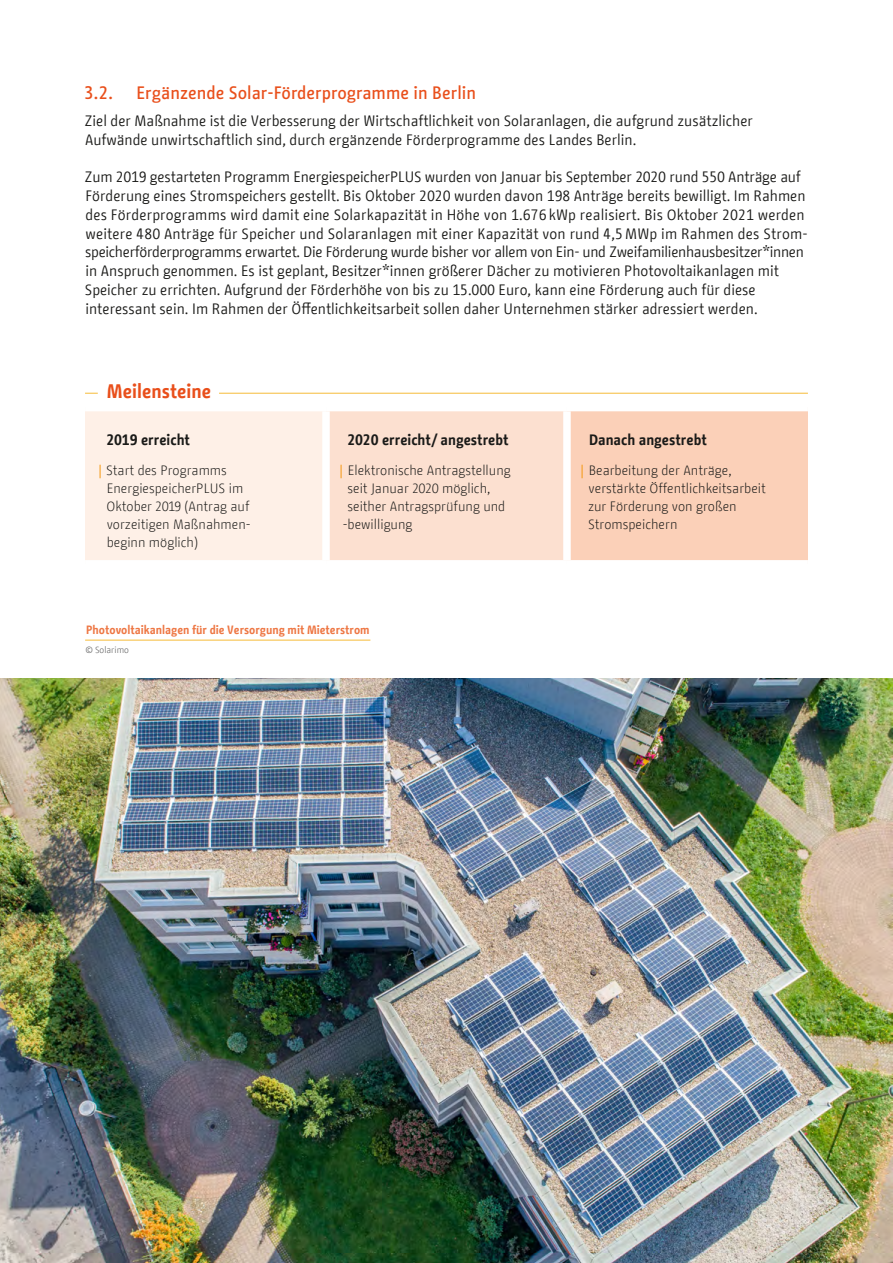
<style>
.page{position:relative;width:893px;height:1263px;background:#fff}
.page>*{position:absolute;margin:0;border:0;box-sizing:border-box;transform-origin:0 0}
.t1{font:700 19.5px "BMF Change";color:#e94f1b}
.t2{font:500 18px "BMF Change";color:#e94f1b}
.t3{font:15px/18.8px "BMF Change";color:#1a1a18}
.t4{font:700 15px "BMF Change";color:#1a1a18}
.t5{font:300 13.5px/18px "BMF Change";color:#1a1a18}
.t6{font:700 12px "BMF Change";color:#e74}
.t7{font:300 9px "BMF Change";color:#565656}
.s1{font-weight:400;color:#f49812}
</style>
<div class="page">
<hr style="left:85px;top:393px;width:723px;height:1px;background:#f6bb37">
<div style="left:98px;top:389px;width:121px;height:11px;background:#fff"></div>
<div style="left:85px;top:408px;width:241px;height:156px;background:#fef0e7"></div>
<div style="left:326px;top:408px;width:241px;height:156px;background:#fce0d0"></div>
<div style="left:567px;top:408px;width:241px;height:156px;background:#fbd0b8"></div>
<div style="left:85px;top:404px;width:241px;height:7px;background:#fff"></div>
<div style="left:85px;top:560px;width:241px;height:8px;background:#fff"></div>
<div style="left:326px;top:404px;width:241px;height:7px;background:#fff"></div>
<div style="left:322px;top:411px;width:8px;height:149px;background:#fff"></div>
<div style="left:326px;top:560px;width:241px;height:8px;background:#fff"></div>
<div style="left:567px;top:404px;width:241px;height:7px;background:#fff"></div>
<div style="left:567px;top:560px;width:241px;height:8px;background:#fff"></div>
<div style="left:563px;top:411px;width:8px;height:149px;background:#fff"></div>
<hr style="left:85px;top:640px;width:285px;height:1px;background:#f6bb37">
<img style="left:0;top:678px;width:893px;height:585px">
<p class="t2" style="left:84px;top:80px;width:31px">3.2.</p>
<p class="t2" style="left:136px;top:80px;width:341px">Ergänzende Solar-Förderprogramme in Berlin</p>
<p class="t3" style="left:84px;top:111px;width:670px">Ziel der Maßnahme ist die Verbesserung der Wirtschaftlichkeit von Solaranlagen, die aufgrund zusätzlicher<br>Aufwände unwirtschaftlich sind, durch ergänzende Förderprogramme des Landes Berlin.</p>
<p class="t3" style="left:84px;top:168px;width:725px">Zum 2019 gestarteten Programm EnergiespeicherPLUS wurden von Januar bis September 2020 rund 550 Anträge auf Förderung eines Stromspeichers gestellt. Bis Oktober 2020 wurden davon 198 Anträge bereits bewilligt. Im Rahmen des Förderprogramms wird damit eine Solarkapazität in Höhe von 1.676 kWp realisiert. Bis Oktober 2021 werden weitere 480 Anträge für Speicher und Solaranlagen mit einer Kapazität von rund 4,5 MWp im Rahmen des Strom&shy;speicherförderprogramms erwartet. Die Förderung wurde bisher vor allem von Ein- und Zweifamilienhausbesitzer*innen in Anspruch genommen. Es ist geplant, Besitzer*innen größerer Dächer zu motivieren Photovoltaikanlagen mit Speicher zu errichten. Aufgrund der Förderhöhe von bis zu 15.000 Euro, kann eine Förderung auch für diese interessant sein. Im Rahmen der Öffentlichkeitsarbeit sollen daher Unternehmen stärker adressiert werden.</p>
<h1 class="t1" style="left:107px;top:377px;width:106px">Meilensteine</h1>
<p class="t4" style="left:106px;top:429px;width:85px">2019 erreicht</p>
<p class="t5" style="left:107px;top:461px;width:145px;text-indent:-8px"><span class="s1">|</span> Start des Programms<br>EnergiespeicherPLUS im<br>Oktober 2019 (Antrag auf vorzeitigen Maßnahmen&shy;beginn möglich)</p>
<p class="t4" style="left:347px;top:429px;width:163px">2020 erreicht/ angestrebt</p>
<p class="t5" style="left:339px;top:461px;width:173px"><span class="s1">|</span> Elektronische Antragstellung</p>
<p class="t5" style="left:347px;top:479px;width:144px">seit Januar 2020 möglich,</p>
<p class="t5" style="left:347px;top:497px;width:159px">seither Antragsprüfung und</p>
<p class="t5" style="left:343px;top:515px;width:71px">-bewilligung</p>
<p class="t6" style="left:86px;top:621px;width:285px">Photovoltaikanlagen für die Versorgung mit Mieterstrom</p>
<p class="t7" style="left:85px;top:643px;width:45px">© Solarimo</p>
<p class="t4" style="left:589px;top:429px;width:119px">Danach angestrebt</p>
<p class="t5" style="left:588px;top:461px;width:179px;text-indent:-8px"><span class="s1">|</span> Bearbeitung der Anträge, verstärkte Öffentlichkeitsarbeit zur Förderung von großen<br>Stromspeichern</p>
</div>
